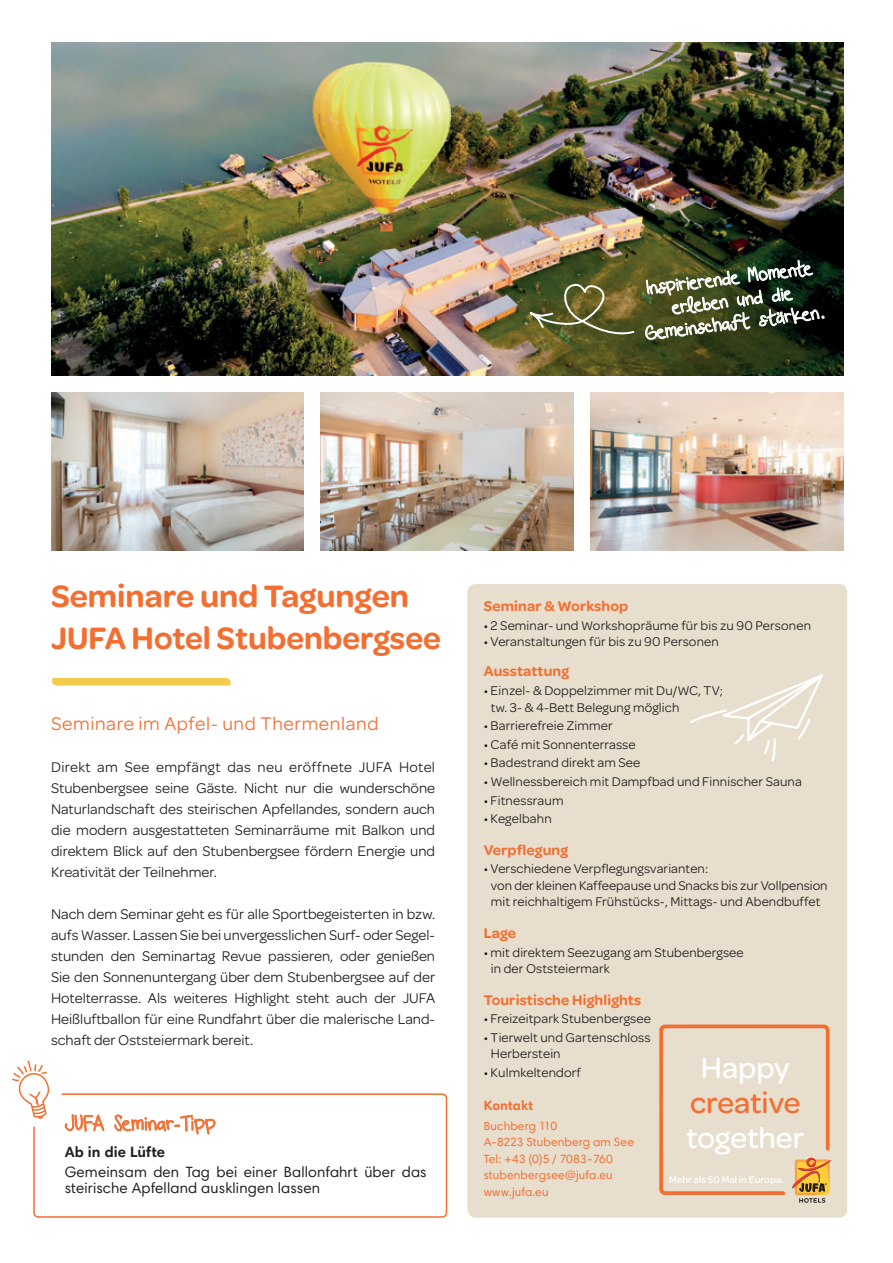
<style>
.page{position:relative;width:893px;height:1263px;background:#fff}
.page>*{position:absolute;margin:0;border:0;box-sizing:border-box;transform-origin:0 0}
.t1{font:600 33px/42px "Omnes";color:#f36e31}
.t2{font:500 31.05px "Omnes";color:#fff}
.t3{font:500 31.05px "Omnes";color:#f36e31}
.t4{font:19.5px "Omnes";letter-spacing:.03em;color:#f36e31}
.t5{font:19.5px "KG Beautiful Every Time";letter-spacing:.01em;color:#f36e31}
.t6{font:18px/22.5px "KG Beautiful Every Time";color:#fff;text-align:center}
.t7{font:15px/21px "Omnes";color:#231f20;text-align:justify}
.t8{font:15px/16.5px "Harmonia Sans Pro Cyr";letter-spacing:.01em;color:#231f20}
.t9{font:600 15px "Omnes";letter-spacing:.01em;color:#f36e31}
.t10{font:700 15px "Harmonia Sans Pro Cyr";letter-spacing:.01em;color:#231f20}
.t11{font:13.5px/16.5px "Omnes";letter-spacing:.01em;color:#231f20}
.t12{font:700 13.5px "Harmonia Sans Pro Cyr";letter-spacing:.01em;color:#f36e31}
.t13{font:12px/16.5px "Harmonia Sans Pro Cyr";letter-spacing:.01em;color:#f36e31}
.t14{font:500 10.2px "Omnes";color:#fff}
</style>
<div class="page">
<img style="left:51px;top:43px;width:792px;height:333px">
<img style="left:590px;top:392px;width:253px;height:158px">
<img style="left:321px;top:392px;width:253px;height:158px">
<img style="left:51px;top:392px;width:253px;height:158px">
<div style="left:467px;top:584px;width:380px;height:634px;background:#e7decd;border-radius:9px"></div>
<svg style="left:52px;top:678px;width:179px;height:8px"></svg>
<svg style="left:529px;top:278px;width:106px;height:61px"></svg>
<svg style="left:645px;top:260px;width:180px;height:86px"></svg>
<svg style="left:690px;top:674px;width:133px;height:88px"></svg>
<svg style="left:12px;top:1060px;width:38px;height:54px"></svg>
<svg style="left:33px;top:1093px;width:415px;height:125px"></svg>
<svg style="left:659px;top:1024px;width:172px;height:179px"></svg>
<p class="t6" style="left:638px;top:278px;width:182px;rotate:-7deg">Inspirierende Momente erleben und die<br>Gemeinschaft stärken.</p>
<h1 class="t1" style="left:51px;top:573px;width:391px">Seminare und Tagungen<br>JUFA Hotel Stubenbergsee</h1>
<h3 class="t4" style="left:51px;top:710px;width:329px">Seminare im Apfel- und Thermenland</h3>
<p class="t7" style="left:51px;top:756px;width:386px">Direkt am See empfängt das neu eröffnete JUFA Hotel Stubenbergsee seine Gäste. Nicht nur die wunderschöne Naturlandschaft des steirischen Apfellandes, sondern auch die modern ausgestatteten Seminarräume mit Balkon und direktem Blick auf den Stubenbergsee fördern Energie und Kreativität der Teilnehmer.</p>
<p class="t7" style="left:51px;top:903px;width:386px">Nach dem Seminar geht es für alle Sportbegeisterten in bzw. aufs Wasser. Lassen Sie bei unvergesslichen Surf- oder Segel&shy;stunden den Seminartag Revue passieren, oder genießen Sie den Sonnenuntergang über dem Stubenbergsee auf der Hotelterrasse. Als weiteres Highlight steht auch der JUFA Heißluftballon für eine Rundfahrt über die malerische Land&shy;schaft der Oststeiermark bereit.</p>
<h3 class="t5" style="left:65px;top:1112px;width:152px">JUFA Seminar-Tipp</h3>
<p class="t10" style="left:65px;top:1142px;width:102px">Ab in die Lüfte</p>
<p class="t8" style="left:65px;top:1163px;width:363px">Gemeinsam den Tag bei einer Ballonfahrt über das steirische Apfelland ausklingen lassen</p>
<p class="t9" style="left:484px;top:595px;width:146px">Seminar &amp; Workshop</p>
<p class="t11" style="left:484px;top:616px;width:329px">• 2 Seminar- und Workshopräume für bis zu 90 Personen</p>
<p class="t11" style="left:484px;top:633px;width:237px">• Veranstaltungen für bis zu 90 Personen</p>
<p class="t9" style="left:484px;top:661px;width:87px">Ausstattung</p>
<p class="t11" style="left:491px;top:681px;width:234px;text-indent:-7px">• Einzel- &amp; Doppelzimmer mit Du/WC, TV; tw. 3- &amp; 4-Bett Belegung möglich</p>
<p class="t11" style="left:484px;top:717px;width:131px">• Barrierefreie Zimmer</p>
<p class="t11" style="left:484px;top:735px;width:154px">• Café mit Sonnenterrasse</p>
<p class="t11" style="left:484px;top:754px;width:158px">• Badestrand direkt am See</p>
<p class="t11" style="left:484px;top:772px;width:320px">• Wellnessbereich mit Dampfbad und Finnischer Sauna</p>
<p class="t11" style="left:484px;top:791px;width:81px">• Fitnessraum</p>
<p class="t11" style="left:484px;top:810px;width:69px">• Kegelbahn</p>
<p class="t9" style="left:484px;top:839px;width:86px">Verpflegung</p>
<p class="t11" style="left:491px;top:860px;width:338px;text-indent:-7px">• Verschiedene Verpflegungsvarianten:<br>von der kleinen Kaffeepause und Snacks bis zur Vollpension mit reichhaltigem Frühstücks-, Mittags- und Abendbuffet</p>
<p class="t9" style="left:484px;top:922px;width:34px">Lage</p>
<p class="t11" style="left:491px;top:943px;width:254px;text-indent:-7px">• mit direktem Seezugang am Stubenbergsee in der Oststeiermark</p>
<p class="t9" style="left:484px;top:989px;width:159px">Touristische Highlights</p>
<p class="t11" style="left:484px;top:1010px;width:169px">• Freizeitpark Stubenbergsee</p>
<p class="t11" style="left:491px;top:1028px;width:161px;text-indent:-7px">• Tierwelt und Gartenschloss<br>Herberstein</p>
<p class="t11" style="left:484px;top:1063px;width:99px">• Kulmkeltendorf</p>
<h2 class="t2" style="left:701px;top:1046px;width:90px">Happy</h2>
<h2 class="t3" style="left:690px;top:1081px;width:112px">creative</h2>
<h2 class="t2" style="left:686px;top:1116px;width:119px">together</h2>
<p class="t14" style="left:669px;top:1172px;width:116px">Mehr als 50 Mal in Europa.</p>
<p class="t12" style="left:484px;top:1097px;width:51px">Kontakt</p>
<p class="t13" style="left:484px;top:1117px;width:152px">Buchberg 110<br>A-8223 Stubenberg am See<br>Tel: +43 (0)5 / 7083-760 stubenbergsee@jufa.eu www.jufa.eu</p>
</div>
